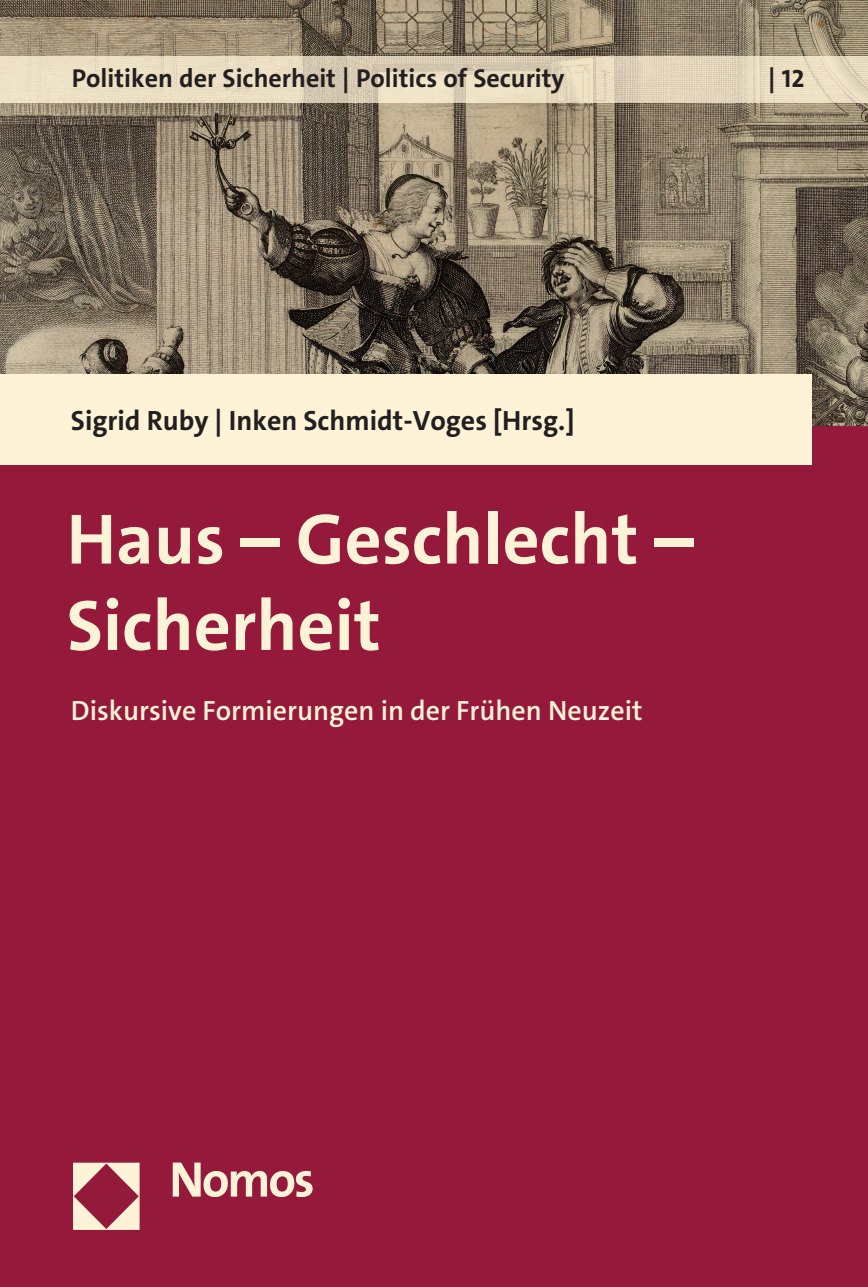
<style>
.page{position:relative;width:868px;height:1287px;background:#fff}
.page>*{position:absolute;margin:0;border:0;box-sizing:border-box;transform-origin:0 0}
.t1{font:700 72px/86.4px "The Sans C5";color:#fef3d7}
.t2{font:600 28px "The Sans C5";color:#fef3d7}
.t3{font:700 28px "The Sans C5";color:#231f20}
.t4{font:700 26px "The Sans C5";color:#231f20}
</style>
<div class="page">
<div style="left:0;top:0;width:867px;height:1287px;background:#95193b"></div>
<img style="left:0;top:0;width:867px;height:426px">
<img style="left:0;top:57px;width:867px;height:45px">
<div style="left:0;top:374px;width:811px;height:91px;background:#fef3d7"></div>
<img style="left:73px;top:1162px;width:240px;height:68px">
<p class="t4" style="left:72px;top:62px;width:494px">Politiken der Sicherheit | Politics of Security</p>
<p class="t4" style="left:768px;top:62px;width:38px">| 12</p>
<p class="t3" style="left:71px;top:402px;width:505px">Sigrid Ruby | Inken Schmidt-Voges [Hrsg.]</p>
<h1 class="t1" style="left:67px;top:497px;width:628px">Haus – Geschlecht –<br>Sicherheit</h1>
<p class="t2" style="left:71px;top:692px;width:573px">Diskursive Formierungen in der Frühen Neuzeit</p>
</div>
